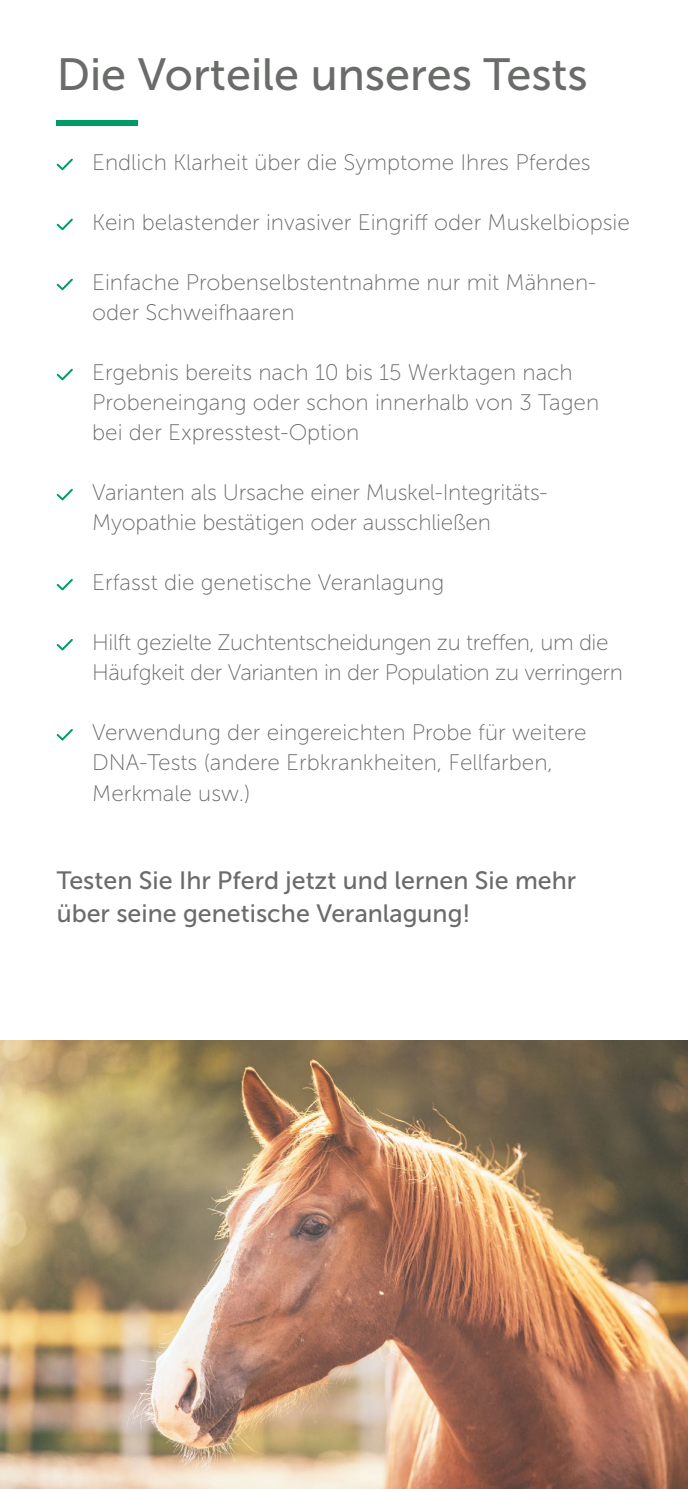
<style>
.page{position:relative;width:688px;height:1489px;background:#fff}
.page>*{position:absolute;margin:0;border:0;box-sizing:border-box;transform-origin:0 0}
.t1{font:45px "Museo Sans 500";color:#6a6c6a}
.t2{font:25px/32.5px "Museo Sans 500";color:#6a6c6a}
.t3{font:22.5px/30px "Museo Sans 100";color:#6a6c6a}
.t4{font:22.5px/30px "Museo Sans 100";letter-spacing:-.02em;color:#6a6c6a}
</style>
<div class="page">
<svg style="left:57px;top:158px;width:16px;height:12px"></svg>
<svg style="left:57px;top:218px;width:16px;height:12px"></svg>
<svg style="left:57px;top:278px;width:16px;height:12px"></svg>
<svg style="left:57px;top:368px;width:16px;height:12px"></svg>
<svg style="left:57px;top:488px;width:16px;height:12px"></svg>
<svg style="left:57px;top:579px;width:16px;height:11px"></svg>
<svg style="left:57px;top:639px;width:16px;height:11px"></svg>
<svg style="left:57px;top:729px;width:16px;height:11px"></svg>
<img style="left:0;top:1040px;width:687px;height:448px">
<div style="left:57px;top:121px;width:81px;height:5px;background:#009a64"></div>
<h1 class="t1" style="left:57px;top:50px;width:532px">Die Vorteile unseres Tests</h1>
<p class="t3" style="left:92px;top:148px;width:500px">Endlich Klarheit über die Symptome Ihres Pferdes</p>
<p class="t3" style="left:92px;top:208px;width:539px">Kein belastender invasiver Eingriff oder Muskelbiopsie</p>
<p class="t3" style="left:92px;top:268px;width:505px">Einfache Probenselbstentnahme nur mit Mähnen&shy;oder Schweifhaaren</p>
<p class="t3" style="left:92px;top:358px;width:508px">Ergebnis bereits nach 10 bis 15 Werktagen nach<br>Probeneingang oder schon innerhalb von 3 Tagen bei der Expresstest-Option</p>
<p class="t3" style="left:92px;top:478px;width:457px">Varianten als Ursache einer Muskel-Integritäts-<br>Myopathie bestätigen oder ausschließen</p>
<p class="t3" style="left:92px;top:568px;width:353px">Erfasst die genetische Veranlagung</p>
<p class="t4" style="left:92px;top:628px;width:532px">Hilft gezielte Zuchtentscheidungen zu treffen, um die<br>Häufgkeit der Varianten in der Population zu verringern</p>
<p class="t3" style="left:92px;top:718px;width:496px">Verwendung der eingereichten Probe für weitere<br>DNA-Tests (andere Erbkrankheiten, Fellfarben,<br>Merkmale usw.)</p>
<p class="t2" style="left:57px;top:864px;width:521px">Testen Sie Ihr Pferd jetzt und lernen Sie mehr über seine genetische Veranlagung!</p>
</div>
